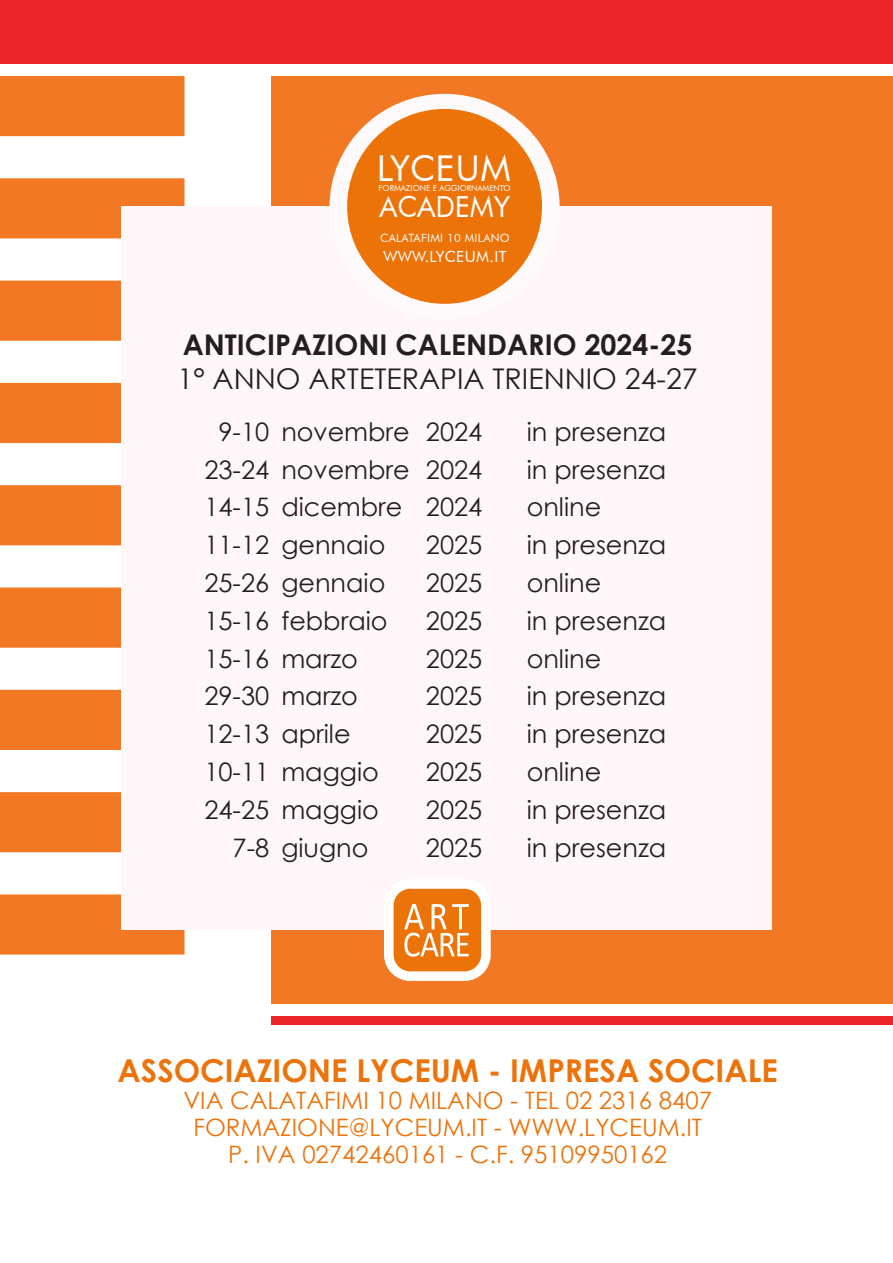
<style>
.page{position:relative;width:893px;height:1263px;background:#fff}
.page>*{position:absolute;margin:0;border:0;box-sizing:border-box;transform-origin:0 0}
.t1{font:35.55px "Futura BT";letter-spacing:.01em;color:#fff}
.t2{font:700 31.5px "Century Gothic";color:#ec720a}
.t3{font:29.1px "Futura BT";color:#fff}
.t4{font:700 28.5px "Century Gothic";color:#231f20}
.t5{font:28.5px "Century Gothic";color:#231f20}
.t6{font:25.5px "Century Gothic";color:#231f20}
.t7{font:24px "Century Gothic";color:#ec720a}
.t8{font:15.3px "Futura BT";letter-spacing:.025em;color:#fff}
.t9{font:11.4px "Futura BT";letter-spacing:.025em;color:#fff}
.t10{font:8.4px "Futura BT";color:#fff}
</style>
<div class="page">
<div style="left:0;top:0;width:893px;height:64px;background:#ed242a"></div>
<div style="left:272px;top:76px;width:621px;height:927px;background:#f27824"></div>
<svg style="left:0;top:76px;width:184px;height:878px;fill:#f27824"></svg>
<div style="left:272px;top:1016px;width:621px;height:8px;background:#ed242a"></div>
<div style="left:121px;top:206px;width:651px;height:724px;background:#fef6f9"></div>
<div style="left:392px;top:887px;width:91px;height:86px;background:#ec7308"></div>
<div style="left:384px;top:879px;width:107px;height:102px;border:10px solid #fff;border-radius:21px"></div>
<svg style="left:404px;top:904px;width:65px;height:53px"></svg>
<div style="left:330px;top:94px;width:230px;height:225px;background:#fefafc;border-radius:50%"></div>
<div style="left:347px;top:109px;width:195px;height:195px;background:#ec7308;border-radius:50%"></div>
<p class="t1" style="left:377px;top:147px;width:136px">LYCEUM</p>
<p class="t3" style="left:379px;top:189px;width:132px">ACADEMY</p>
<p class="t9" style="left:380px;top:231px;width:131px">CALATAFIMI 10 MILANO</p>
<p class="t8" style="left:383px;top:247px;width:125px">WWW.LYCEUM.IT</p>
<p class="t10" style="left:378px;top:183px;width:134px">FORMAZIONE E AGGIORNAMENTO</p>
<p class="t4" style="left:183px;top:323px;width:511px">ANTICIPAZIONI CALENDARIO 2024-25</p>
<p class="t5" style="left:178px;top:359px;width:521px">1° ANNO ARTETERAPIA TRIENNIO 24-27</p>
<p class="t6" style="left:218px;top:414px;width:52px">9-10</p>
<p class="t6" style="left:281px;top:414px;width:130px">novembre</p>
<p class="t6" style="left:426px;top:414px;width:58px">2024</p>
<p class="t6" style="left:527px;top:414px;width:141px">in presenza</p>
<p class="t6" style="left:204px;top:452px;width:66px">23-24</p>
<p class="t6" style="left:281px;top:452px;width:130px">novembre</p>
<p class="t6" style="left:426px;top:452px;width:58px">2024</p>
<p class="t6" style="left:527px;top:452px;width:141px">in presenza</p>
<p class="t6" style="left:204px;top:489px;width:66px">14-15</p>
<p class="t6" style="left:281px;top:489px;width:123px">dicembre</p>
<p class="t6" style="left:426px;top:489px;width:58px">2024</p>
<p class="t6" style="left:527px;top:489px;width:76px">online</p>
<p class="t6" style="left:204px;top:527px;width:66px">11-12</p>
<p class="t6" style="left:281px;top:527px;width:106px">gennaio</p>
<p class="t6" style="left:426px;top:527px;width:58px">2025</p>
<p class="t6" style="left:527px;top:527px;width:141px">in presenza</p>
<p class="t6" style="left:204px;top:565px;width:66px">25-26</p>
<p class="t6" style="left:281px;top:565px;width:106px">gennaio</p>
<p class="t6" style="left:426px;top:565px;width:58px">2025</p>
<p class="t6" style="left:527px;top:565px;width:76px">online</p>
<p class="t6" style="left:204px;top:603px;width:66px">15-16</p>
<p class="t6" style="left:281px;top:603px;width:108px">febbraio</p>
<p class="t6" style="left:426px;top:603px;width:58px">2025</p>
<p class="t6" style="left:527px;top:603px;width:141px">in presenza</p>
<p class="t6" style="left:204px;top:640px;width:66px">15-16</p>
<p class="t6" style="left:281px;top:640px;width:78px">marzo</p>
<p class="t6" style="left:426px;top:640px;width:58px">2025</p>
<p class="t6" style="left:527px;top:640px;width:76px">online</p>
<p class="t6" style="left:204px;top:678px;width:66px">29-30</p>
<p class="t6" style="left:281px;top:678px;width:78px">marzo</p>
<p class="t6" style="left:426px;top:678px;width:58px">2025</p>
<p class="t6" style="left:527px;top:678px;width:141px">in presenza</p>
<p class="t6" style="left:204px;top:716px;width:66px">12-13</p>
<p class="t6" style="left:281px;top:716px;width:71px">aprile</p>
<p class="t6" style="left:426px;top:716px;width:58px">2025</p>
<p class="t6" style="left:527px;top:716px;width:141px">in presenza</p>
<p class="t6" style="left:204px;top:754px;width:66px">10-11</p>
<p class="t6" style="left:281px;top:754px;width:99px">maggio</p>
<p class="t6" style="left:426px;top:754px;width:58px">2025</p>
<p class="t6" style="left:527px;top:754px;width:76px">online</p>
<p class="t6" style="left:204px;top:792px;width:66px">24-25</p>
<p class="t6" style="left:281px;top:792px;width:99px">maggio</p>
<p class="t6" style="left:426px;top:792px;width:58px">2025</p>
<p class="t6" style="left:527px;top:792px;width:141px">in presenza</p>
<p class="t6" style="left:233px;top:829px;width:38px">7-8</p>
<p class="t6" style="left:281px;top:829px;width:89px">giugno</p>
<p class="t6" style="left:426px;top:829px;width:58px">2025</p>
<p class="t6" style="left:527px;top:829px;width:141px">in presenza</p>
<p class="t2" style="left:118px;top:1047px;width:662px">ASSOCIAZIONE LYCEUM - IMPRESA SOCIALE</p>
<p class="t7" style="left:183px;top:1083px;width:530px">VIA CALATAFIMI 10 MILANO - TEL 02 2316 8407</p>
<p class="t7" style="left:193px;top:1110px;width:510px">FORMAZIONE@LYCEUM.IT - WWW.LYCEUM.IT</p>
<p class="t7" style="left:228px;top:1137px;width:441px">P. IVA 02742460161 - C.F. 95109950162</p>
</div>
